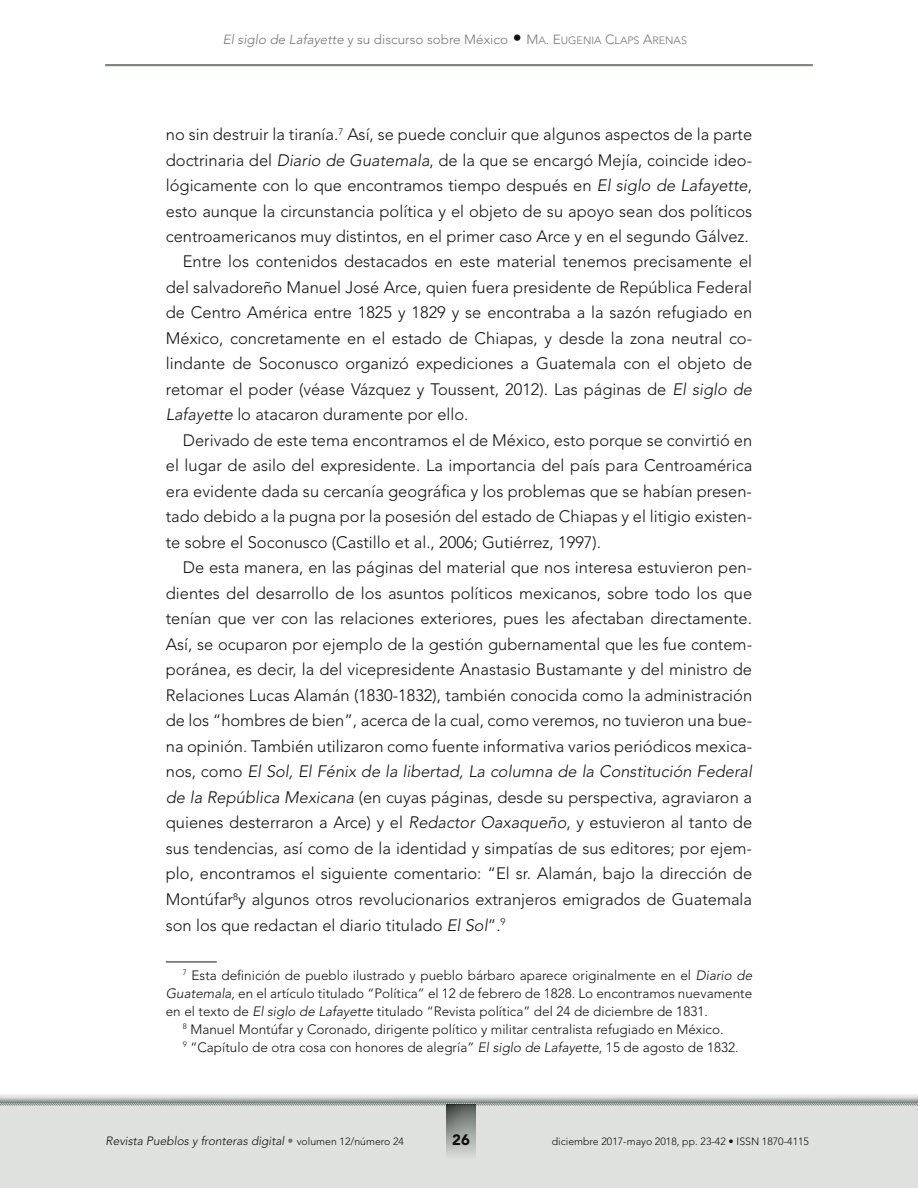
<style>
.page{position:relative;width:918px;height:1188px;background:#fff}
.page>*{position:absolute;margin:0;border:0;box-sizing:border-box;transform-origin:0 0}
.t1{font:300 16.5px "Avenir LT Std";color:#121212}
.t2{font:italic 300 16.5px "Avenir LT Std";color:#121212}
.t3{font:900 15px "Avenir LT Std";color:#121212}
.t4{font:300 13.5px "Avenir LT Std";color:#121212}
.t5{font:300 13.2px "Avenir LT Std";color:#757776}
.t6{font:italic 300 12px "Avenir LT Std";color:#121212}
.t7{font:300 10.5px "Avenir LT Std";color:#121212}
.s1{font-style:italic}
.s2{font-size:18px;color:#121212}
.s3{font-family:"Avenir LT Std Light SC800";font-weight:400}
.s4{font-family:"Avenir LT Std Light SC800";font-weight:400;font-size:10.65px}
.s5{font-style:normal}
.s6{font-style:normal;color:#757776}
.s7{font-style:normal;font-size:10.5px}
</style>
<div class="page">
<div style="left:0;top:1092px;width:918px;height:96px;background:#121212;opacity:.75"></div>
<div style="left:0;top:1100px;width:918px;height:88px;background:#dee1de"></div>
<hr style="left:105px;top:64px;width:708px;height:2px;background:#78837c">
<hr style="left:105px;top:68px;width:708px;height:1px;background:#78837c">
<div style="left:434px;top:1092px;width:56px;height:69px;background:#121212;opacity:.75"></div>
<hr style="left:166px;top:962px;width:51px;height:1px;background:#121212">
<p class="t5" style="left:223px;top:32px;width:466px"><span class="s1">El siglo de Lafayette</span> y su discurso sobre México <span class="s2">•</span> <span class="s3">M</span><span class="s4">A</span><span class="s3">. E</span><span class="s4">UGENIA</span> <span class="s3">C</span><span class="s4">LAPS</span> <span class="s3">A</span><span class="s4">RENAS</span></p>
<p class="t1" style="left:166px;top:125px;width:588px">no sin destruir la tiranía.<sup>7</sup> Así, se puede concluir que algunos aspectos de la parte</p>
<p class="t1" style="left:166px;top:150px;width:588px">doctrinaria del <span class="s1">Diario de Guatemala</span>, de la que se encargó Mejía, coincide ideo-</p>
<p class="t1" style="left:166px;top:176px;width:588px">lógicamente con lo que encontramos tiempo después en <span class="s1">El siglo de Lafayette</span>,</p>
<p class="t1" style="left:166px;top:201px;width:588px">esto aunque la circunstancia política y el objeto de su apoyo sean dos políticos</p>
<p class="t1" style="left:166px;top:227px;width:585px">centroamericanos muy distintos, en el primer caso Arce y en el segundo Gálvez.</p>
<p class="t1" style="left:183px;top:252px;width:571px">Entre los contenidos destacados en este material tenemos precisamente el</p>
<p class="t1" style="left:166px;top:278px;width:588px">del salvadoreño Manuel José Arce, quien fuera presidente de República Federal</p>
<p class="t1" style="left:166px;top:303px;width:588px">de Centro América entre 1825 y 1829 y se encontraba a la sazón refugiado en</p>
<p class="t1" style="left:166px;top:329px;width:588px">México, concretamente en el estado de Chiapas, y desde la zona neutral co-</p>
<p class="t1" style="left:166px;top:354px;width:588px">lindante de Soconusco organizó expediciones a Guatemala con el objeto de</p>
<p class="t1" style="left:166px;top:380px;width:588px">retomar el poder (véase Vázquez y Toussent, 2012). Las páginas de <span class="s1">El siglo de</span></p>
<p class="t1" style="left:166px;top:405px;width:304px"><span class="s1">Lafayette</span> lo atacaron duramente por ello.</p>
<p class="t1" style="left:183px;top:431px;width:571px">Derivado de este tema encontramos el de México, esto porque se convirtió en</p>
<p class="t1" style="left:166px;top:456px;width:588px">el lugar de asilo del expresidente. La importancia del país para Centroamérica</p>
<p class="t1" style="left:166px;top:482px;width:588px">era evidente dada su cercanía geográfica y los problemas que se habían presen-</p>
<p class="t1" style="left:166px;top:507px;width:588px">tado debido a la pugna por la posesión del estado de Chiapas y el litigio existen-</p>
<p class="t1" style="left:166px;top:533px;width:437px">te sobre el Soconusco (Castillo et al., 2006; Gutiérrez, 1997).</p>
<p class="t1" style="left:183px;top:558px;width:571px">De esta manera, en las páginas del material que nos interesa estuvieron pen-</p>
<p class="t1" style="left:166px;top:584px;width:588px">dientes del desarrollo de los asuntos políticos mexicanos, sobre todo los que</p>
<p class="t1" style="left:166px;top:609px;width:588px">tenían que ver con las relaciones exteriores, pues les afectaban directamente.</p>
<p class="t1" style="left:166px;top:635px;width:588px">Así, se ocuparon por ejemplo de la gestión gubernamental que les fue contem-</p>
<p class="t1" style="left:166px;top:660px;width:588px">poránea, es decir, la del vicepresidente Anastasio Bustamante y del ministro de</p>
<p class="t1" style="left:166px;top:685px;width:588px">Relaciones Lucas Alamán (1830-1832), también conocida como la administración</p>
<p class="t1" style="left:166px;top:711px;width:588px">de los “hombres de bien”, acerca de la cual, como veremos, no tuvieron una bue-</p>
<p class="t1" style="left:166px;top:736px;width:588px">na opinión. También utilizaron como fuente informativa varios periódicos mexica-</p>
<p class="t2" style="left:166px;top:762px;width:588px"><span class="s5">nos, como</span> El Sol, El Fénix de la libertad, La columna de la Constitución Federal</p>
<p class="t1" style="left:166px;top:787px;width:588px"><span class="s1">de la República Mexicana</span> (en cuyas páginas, desde su perspectiva, agraviaron a</p>
<p class="t1" style="left:166px;top:813px;width:588px">quienes desterraron a Arce) y el <span class="s1">Redactor Oaxaqueño</span>, y estuvieron al tanto de</p>
<p class="t1" style="left:166px;top:838px;width:588px">sus tendencias, así como de la identidad y simpatías de sus editores; por ejem-</p>
<p class="t1" style="left:166px;top:864px;width:588px">plo, encontramos el siguiente comentario: “El sr. Alamán, bajo la dirección de</p>
<p class="t1" style="left:166px;top:890px;width:588px">Montúfar<sup>8</sup>y algunos otros revolucionarios extranjeros emigrados de Guatemala</p>
<p class="t1" style="left:166px;top:915px;width:341px">son los que redactan el diario titulado <span class="s1">El Sol</span>”.<sup>9</sup></p>
<p class="t4" style="left:183px;top:967px;width:571px"><sup>7</sup> Esta definición de pueblo ilustrado y pueblo bárbaro aparece originalmente en el <span class="s1">Diario de</span></p>
<p class="t4" style="left:166px;top:985px;width:588px"><span class="s1">Guatemala,</span> en el artículo titulado “Política” el 12 de febrero de 1828. Lo encontramos nuevamente</p>
<p class="t4" style="left:166px;top:1003px;width:544px">en el texto de <span class="s1">El siglo de Lafayette</span> titulado “Revista política” del 24 de diciembre de 1831.</p>
<p class="t4" style="left:183px;top:1021px;width:542px"><sup>8</sup> Manuel Montúfar y Coronado, dirigente político y militar centralista refugiado en México.</p>
<p class="t4" style="left:183px;top:1039px;width:557px"><sup>9</sup> “Capítulo de otra cosa con honores de alegría” <span class="s1">El siglo de Lafayette</span>, 15 de agosto de 1832.</p>
<p class="t6" style="left:106px;top:1134px;width:300px">Revista Pueblos y fronteras digital <span class="s6">•</span> <span class="s7">volumen 12/número 24</span></p>
<p class="t3" style="left:452px;top:1131px;width:19px">26</p>
<p class="t7" style="left:552px;top:1136px;width:259px">diciembre 2017-mayo 2018, pp. 23-42 • ISSN 1870-4115</p>
</div>
